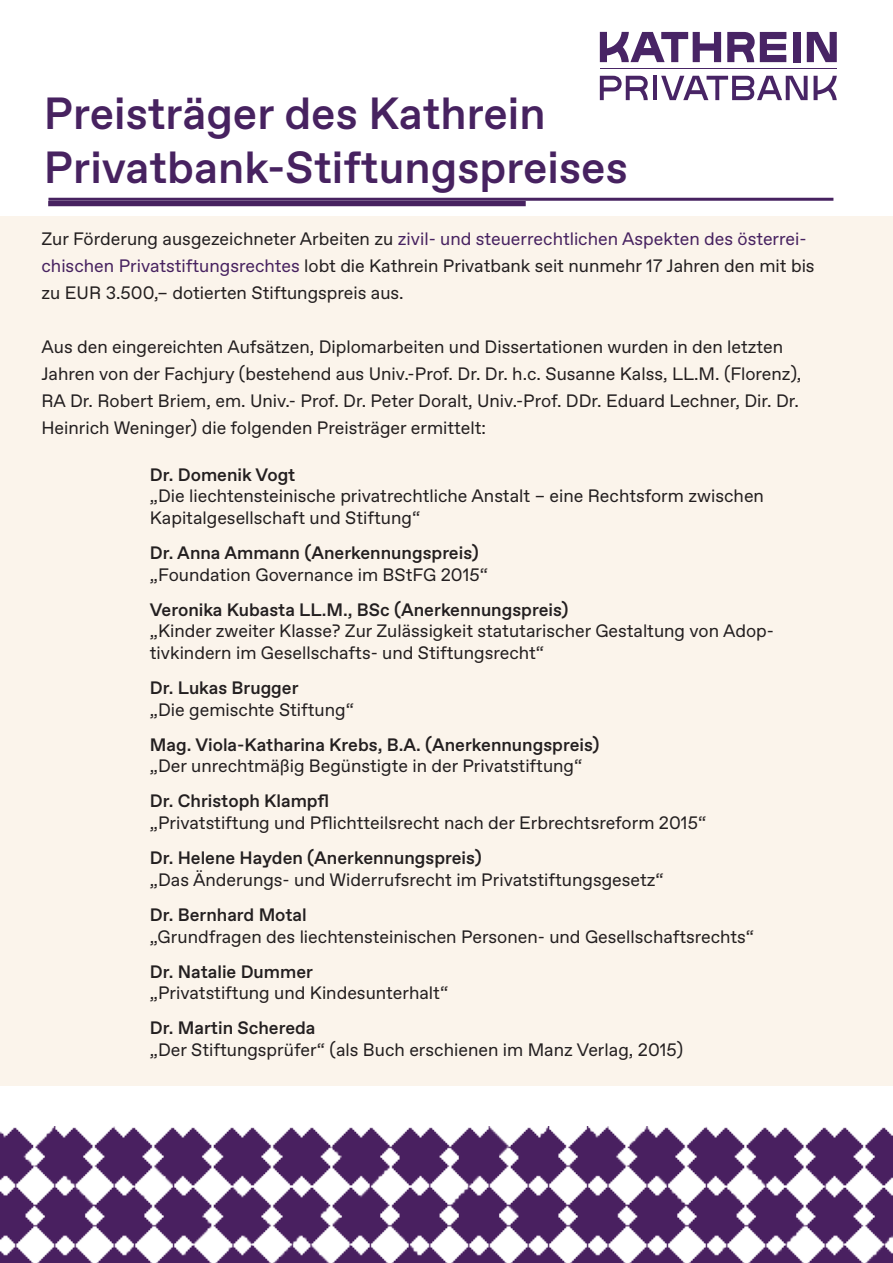
<style>
.page{position:relative;width:893px;height:1263px;background:#fff}
.page>*{position:absolute;margin:0;border:0;box-sizing:border-box;transform-origin:0 0}
.t1{font:500 45px "ABC Favorit";color:#472260}
.t2{font:18px/27px "ABC Favorit";color:#231f20}
.t3{font:500 18px "ABC Favorit";color:#231f20}
.s1{color:#472260}
</style>
<div class="page">
<div style="left:0;top:217px;width:893px;height:728px;background:#fbf4eb"></div>
<div style="left:0;top:390px;width:893px;height:696px;background:#fbf4eb"></div>
<svg style="left:807px;top:32px;width:30px;height:30px"></svg>
<svg style="left:727px;top:32px;width:59px;height:30px"></svg>
<svg style="left:600px;top:32px;width:121px;height:30px"></svg>
<div style="left:793px;top:32px;width:7px;height:30px;background:#482465"></div>
<hr style="left:600px;top:69px;width:237px;height:1px;background:#482465">
<svg style="left:600px;top:76px;width:48px;height:24px"></svg>
<hr style="left:653px;top:76px;width:4px;height:24px;background:#482465">
<svg style="left:661px;top:76px;width:147px;height:24px"></svg>
<svg style="left:814px;top:76px;width:23px;height:24px"></svg>
<hr style="left:48px;top:198px;width:785px;height:3px;background:#472260">
<div style="left:48px;top:201px;width:478px;height:5px;background:#472260"></div>
<img style="left:0;top:1127px;width:893px;height:136px">
<p class="t1" style="left:44px;top:86px;width:503px">Preisträger des Kathrein</p>
<p class="t1" style="left:44px;top:140px;width:585px">Privatbank-Stiftungspreises</p>
<p class="t2" style="left:41px;top:225px;width:775px">Zur Förderung ausgezeichneter Arbeiten zu <span class="s1">zivil- und steuerrechtlichen Aspekten des österrei&shy;chischen Privatstiftungsrechtes</span> lobt die Kathrein Privatbank seit nunmehr 17 Jahren den mit bis zu EUR 3.500,– dotierten Stiftungspreis aus.</p>
<p class="t2" style="left:41px;top:333px;width:761px">Aus den eingereichten Aufsätzen, Diplomarbeiten und Dissertationen wurden in den letzten Jahren von der Fachjury (bestehend aus Univ.-Prof. Dr. Dr. h.c. Susanne Kalss, LL.M. (Florenz), RA Dr. Robert Briem, em. Univ.- Prof. Dr. Peter Doralt, Univ.-Prof. DDr. Eduard Lechner, Dir. Dr.<br>Heinrich Weninger) die folgenden Preisträger ermittelt:</p>
<p class="t3" style="left:150px;top:464px;width:147px">Dr. Domenik Vogt</p>
<p class="t2" style="left:150px;top:486px;width:616px;line-height:21.6px">„Die liechtensteinische privatrechtliche Anstalt – eine Rechtsform zwischen<br>Kapitalgesellschaft und Stiftung“</p>
<p class="t3" style="left:150px;top:542px;width:331px">Dr. Anna Ammann (Anerkennungspreis)</p>
<p class="t2" style="left:150px;top:561px;width:340px">„Foundation Governance im BStFG 2015“</p>
<p class="t3" style="left:150px;top:599px;width:420px">Veronika Kubasta LL.M., BSc (Anerkennungspreis)</p>
<p class="t2" style="left:150px;top:621px;width:626px;line-height:21.6px">„Kinder zweiter Klasse? Zur Zulässigkeit statutarischer Gestaltung von Adop&shy;tivkindern im Gesellschafts- und Stiftungsrecht“</p>
<p class="t3" style="left:150px;top:677px;width:150px">Dr. Lukas Brugger</p>
<p class="t2" style="left:150px;top:696px;width:206px">„Die gemischte Stiftung“</p>
<p class="t3" style="left:150px;top:734px;width:451px">Mag. Viola-Katharina Krebs, B.A. (Anerkennungspreis)</p>
<p class="t2" style="left:150px;top:753px;width:434px">„Der unrechtmäßig Begünstigte in der Privatstiftung“</p>
<p class="t3" style="left:150px;top:790px;width:181px">Dr. Christoph Klampfl</p>
<p class="t2" style="left:150px;top:810px;width:558px">„Privatstiftung und Pflichtteilsrecht nach der Erbrechtsreform 2015“</p>
<p class="t3" style="left:150px;top:847px;width:333px">Dr. Helene Hayden (Anerkennungspreis)</p>
<p class="t2" style="left:150px;top:866px;width:515px">„Das Änderungs- und Widerrufsrecht im Privatstiftungsgesetz“</p>
<p class="t3" style="left:150px;top:904px;width:158px">Dr. Bernhard Motal</p>
<p class="t2" style="left:150px;top:923px;width:606px">„Grundfragen des liechtensteinischen Personen- und Gesellschaftsrechts“</p>
<p class="t3" style="left:150px;top:961px;width:165px">Dr. Natalie Dummer</p>
<p class="t2" style="left:150px;top:980px;width:300px">„Privatstiftung und Kindesunterhalt“</p>
<p class="t3" style="left:150px;top:1017px;width:167px">Dr. Martin Schereda</p>
<p class="t2" style="left:150px;top:1036px;width:535px">„Der Stiftungsprüfer“ (als Buch erschienen im Manz Verlag, 2015)</p>
</div>
